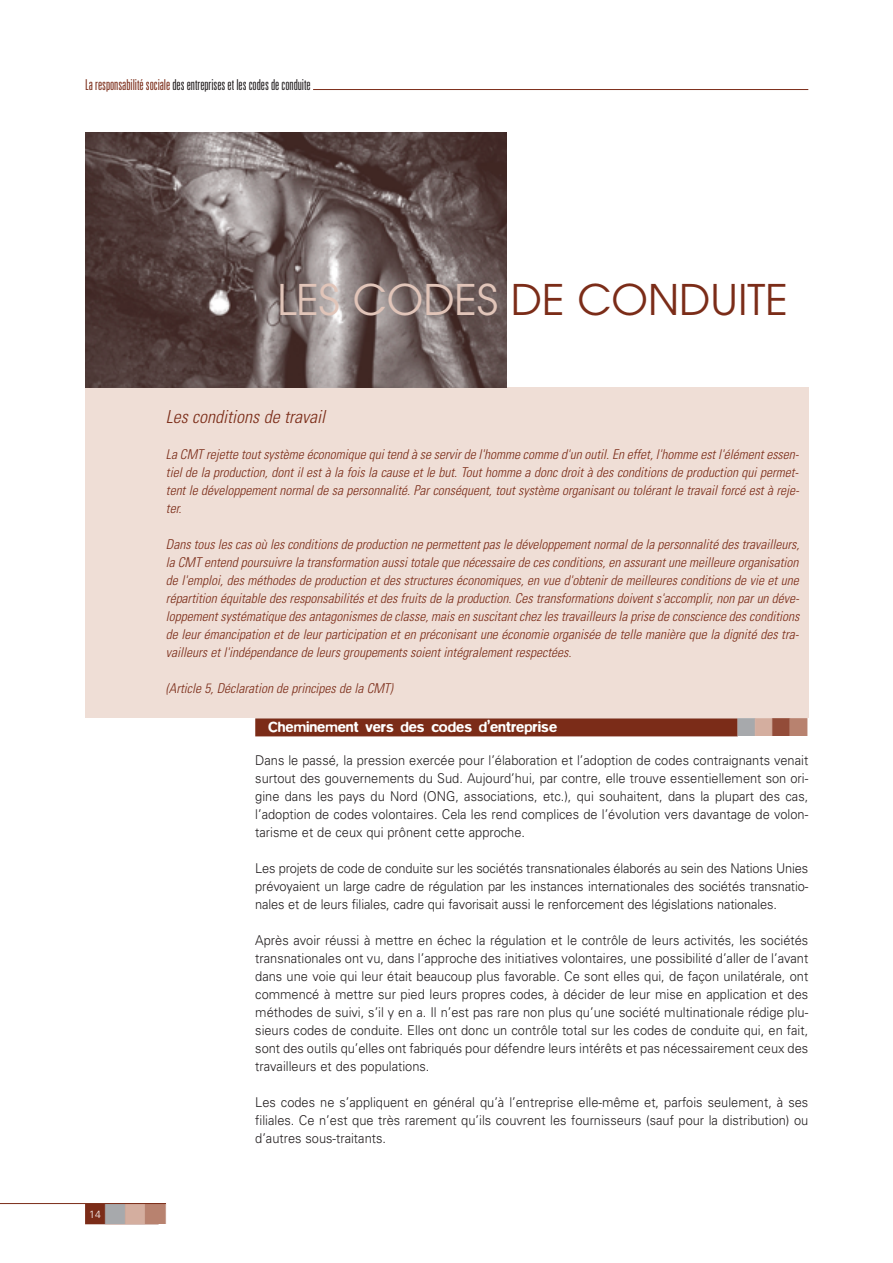
<style>
.page{position:relative;width:893px;height:1263px;background:#fff}
.page>*{position:absolute;margin:0;border:0;box-sizing:border-box;transform-origin:0 0}
.t1{font:42px "Avant Garde";color:#7b2c18}
.t2{font:30px "Zapf Dingbats";color:#a7a9ac}
.t3{font:25.8px "Zapf Dingbats";color:#a7a9ac}
.t4{font:italic 300 condensed 18px "Univers";color:#7b2c18}
.t5{font:300 ultra-condensed 15px "Univers";letter-spacing:-.005em;color:#231f20}
.t6{font:500 15px "Blur";color:#fff}
.t7{font:300 13.5px/18px "Univers";color:#231f20;text-align:justify;scale:.95 1}
.t8{font:italic 300 condensed 13.5px/18px "Univers";color:#7b2c18;text-align:justify}
.t9{font:300 10.5px "Univers";color:#fff}
.s1{color:#7b2c18}
.s2{color:#e1c5b9}
.s3{color:#d4ae9f}
.s4{color:#b8826f}
.s5{color:#934c39}
</style>
<div class="page">
<div style="left:85px;top:387px;width:723px;height:331px;background:#efded6"></div>
<div style="left:85px;top:1204px;width:74px;height:20px;background:#7b2c18"></div>
<hr style="left:313px;top:89px;width:495px;height:1px;background:#7b2c18">
<div style="left:255px;top:718px;width:482px;height:18px;background:#7b2c18"></div>
<hr style="left:0;top:1203px;width:166px;height:1px;background:#7b2c18">
<img style="left:85px;top:132px;width:421px;height:255px">
<p class="t5" style="left:85px;top:79px;width:227px"><span class="s1">La responsabilité sociale</span> des entreprises et les codes de conduite</p>
<h1 class="t1" style="left:277px;top:284px;width:512px"><span class="s2">LES CODES</span> DE CONDUITE</h1>
<h3 class="t4" style="left:166px;top:410px;width:161px">Les conditions de travail</h3>
<p class="t8" style="left:166px;top:447px;width:633px">La CMT rejette tout système économique qui tend à se servir de l'homme comme d'un outil. En effet, l'homme est l'élément essen&shy;tiel de la production, dont il est à la fois la cause et le but. Tout homme a donc droit à des conditions de production qui permet&shy;tent le développement normal de sa personnalité. Par conséquent, tout système organisant ou tolérant le travail forcé est à reje&shy;ter.</p>
<p class="t8" style="left:166px;top:537px;width:635px;text-align:left">Dans tous les cas où les conditions de production ne permettent pas le développement normal de la personnalité des travailleurs, la CMT entend poursuivre la transformation aussi totale que nécessaire de ces conditions, en assurant une meilleure organisation de l'emploi, des méthodes de production et des structures économiques, en vue d'obtenir de meilleures conditions de vie et une répartition équitable des responsabilités et des fruits de la production. Ces transformations doivent s'accomplir, non par un déve&shy;loppement systématique des antagonismes de classe, mais en suscitant chez les travailleurs la prise de conscience des conditions de leur émancipation et de leur participation et en préconisant une économie organisée de telle manière que la dignité des tra&shy;vailleurs et l'indépendance de leurs groupements soient intégralement respectées.</p>
<p class="t8" style="left:166px;top:681px;width:228px">(Article 5, Déclaration de principes de la CMT)</p>
<h2 class="t2" style="left:104px;top:1200px;width:65px">■<span class="s3">■</span><span class="s4">■</span></h2>
<p class="t9" style="left:89px;top:1211px;width:13px">14</p>
<p class="t6" style="left:268px;top:721px;width:291px">Cheminement vers des codes d’entreprise</p>
<h3 class="t3" style="left:736px;top:715px;width:73px">■<span class="s3">■</span><span class="s5">■</span><span class="s4">■</span></h3>
<p class="t7" style="left:255px;top:753px;width:583px">Dans le passé, la pression exercée pour l’élaboration et l’adoption de codes contraignants venait surtout des gouvernements du Sud. Aujourd’hui, par contre, elle trouve essentiellement son ori&shy;gine dans les pays du Nord (ONG, associations, etc.), qui souhaitent, dans la plupart des cas, l’adoption de codes volontaires. Cela les rend complices de l’évolution vers davantage de volon&shy;tarisme et de ceux qui prônent cette approche.</p>
<p class="t7" style="left:255px;top:861px;width:583px">Les projets de code de conduite sur les sociétés transnationales élaborés au sein des Nations Unies prévoyaient un large cadre de régulation par les instances internationales des sociétés transnatio&shy;nales et de leurs filiales, cadre qui favorisait aussi le renforcement des législations nationales.</p>
<p class="t7" style="left:255px;top:933px;width:583px">Après avoir réussi à mettre en échec la régulation et le contrôle de leurs activités, les sociétés transnationales ont vu, dans l’approche des initiatives volontaires, une possibilité d’aller de l’avant dans une voie qui leur était beaucoup plus favorable. Ce sont elles qui, de façon unilatérale, ont commencé à mettre sur pied leurs propres codes, à décider de leur mise en application et des méthodes de suivi, s’il y en a. Il n’est pas rare non plus qu’une société multinationale rédige plu&shy;sieurs codes de conduite. Elles ont donc un contrôle total sur les codes de conduite qui, en fait, sont des outils qu’elles ont fabriqués pour défendre leurs intérêts et pas nécessairement ceux des travailleurs et des populations.</p>
<p class="t7" style="left:255px;top:1095px;width:583px">Les codes ne s’appliquent en général qu’à l’entreprise elle-même et, parfois seulement, à ses filiales. Ce n’est que très rarement qu’ils couvrent les fournisseurs (sauf pour la distribution) ou d’autres sous-traitants.</p>
</div>
